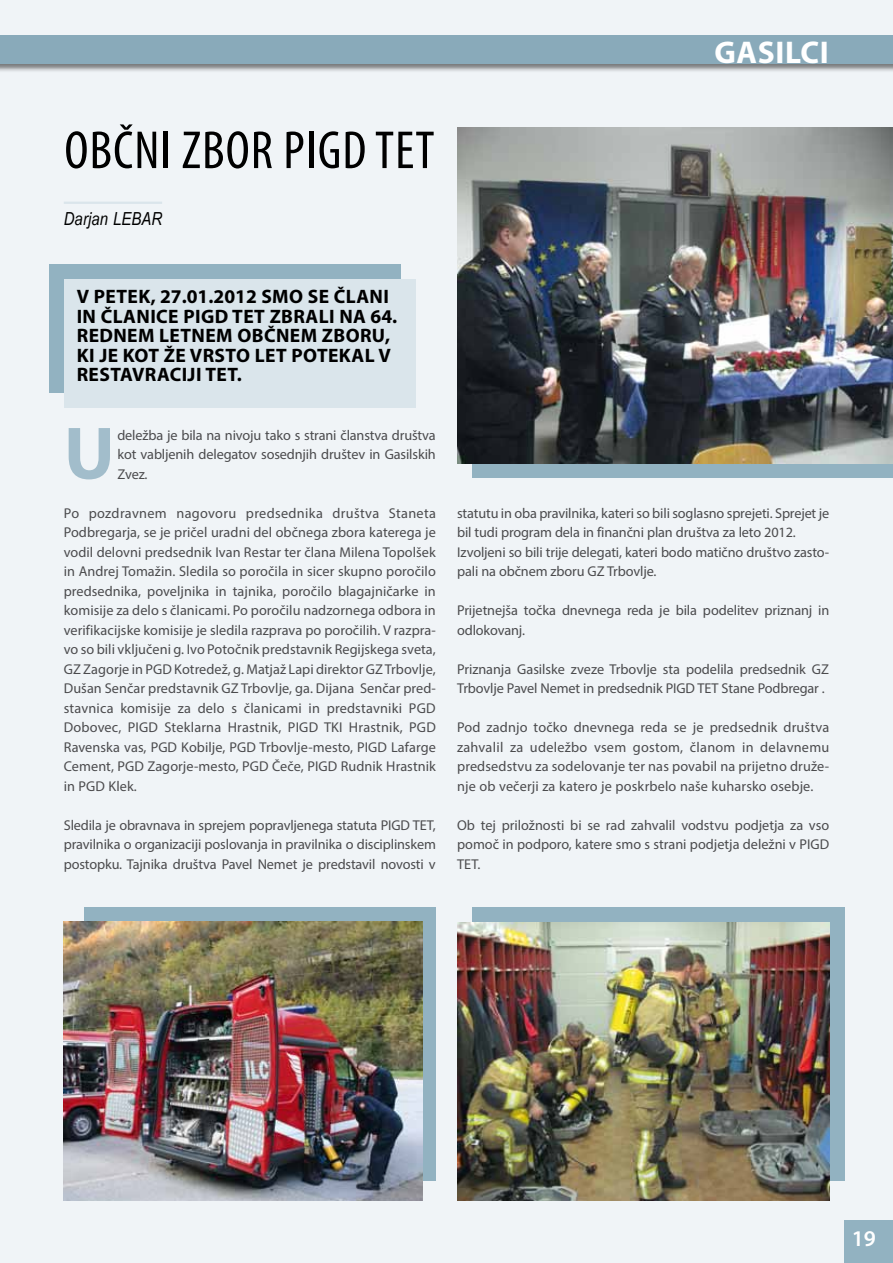
<style>
.page{position:relative;width:893px;height:1263px;background:#f0f4f7}
.page>*{position:absolute;margin:0;border:0;box-sizing:border-box;transform-origin:0 0}
.t1{font:700 75px "Myriad Pro";color:#a2bdcb}
.t2{font:condensed 54px "Myriad Pro";color:#000}
.t3{font:700 31.5px "Myriad Pro";letter-spacing:.02em;color:#fff}
.t4{font:600 22.5px "Myriad Pro";color:#fff}
.t5{font:700 19.5px "Myriad Pro";letter-spacing:.02em;color:#000}
.t6{font:700 19.5px "Myriad Pro";color:#000}
.t7{font:italic 18px "Arial Narrow";color:#000}
.t8{font:14.25px/19.5px "Myriad Pro";letter-spacing:-.01em;color:#4b4b4d;text-align:justify}
</style>
<div class="page">
<div style="left:844px;top:1220px;width:49px;height:43px;background:#92b2c1"></div>
<div style="left:472px;top:908px;width:372px;height:273px;background:#92b2c1"></div>
<div style="left:84px;top:908px;width:352px;height:273px;background:#92b2c1"></div>
<div style="left:472px;top:143px;width:421px;height:334px;background:#92b2c1"></div>
<div style="left:0;top:35px;width:893px;height:38px;background:#000;opacity:.5"></div>
<div style="left:0;top:35px;width:893px;height:29px;background:#89aaba"></div>
<hr style="left:64px;top:202px;width:98px;height:2px;background:#dae5eb">
<img style="left:457px;top:128px;width:436px;height:336px">
<img style="left:457px;top:922px;width:372px;height:278px">
<img style="left:64px;top:921px;width:358px;height:279px">
<div style="left:49px;top:264px;width:351px;height:129px;background:#92b2c1"></div>
<div style="left:64px;top:279px;width:352px;height:128px;background:#dae5eb"></div>
<h3 class="t3" style="left:714px;top:32px;width:116px">GASILCI</h3>
<h2 class="t2" style="left:64px;top:118px;width:22px">OBČNI</h2>
<h2 class="t2" style="left:182px;top:118px;width:214px">ZBOR PIGD TET</h2>
<p class="t7" style="left:64px;top:206px;width:100px">Darjan Lebar</p>
<h3 class="t6" style="left:77px;top:284px;width:200px">V PETEK, 27.01.2012 SMO</h3>
<h3 class="t5" style="left:308px;top:284px;width:60px">SE ČLANI</h3>
<h3 class="t5" style="left:77px;top:303px;width:206px">IN ČLANICE PIGD TET ZBRA</h3>
<h3 class="t5" style="left:319px;top:303px;width:80px">LI NA 64.</h3>
<h3 class="t5" style="left:77px;top:323px;width:14px">REDNEM</h3>
<h3 class="t5" style="left:159px;top:323px;width:47px">LETNEM</h3>
<h3 class="t5" style="left:237px;top:323px;width:53px">OBČNEM</h3>
<h3 class="t5" style="left:322px;top:323px;width:14px">ZBORU</h3>
<h3 class="t5" style="left:385px;top:323px;width:7px">,</h3>
<h3 class="t5" style="left:77px;top:342px;width:264px">KI JE KOT ŽE VRSTO LET POTEKA</h3>
<h3 class="t5" style="left:365px;top:342px;width:26px">L V</h3>
<h3 class="t5" style="left:77px;top:362px;width:57px">RES TAVRA</h3>
<h3 class="t5" style="left:170px;top:362px;width:74px">CIJI TET.</h3>
<h1 class="t1" style="left:64px;top:404px;width:53px">U</h1>
<p class="t8" style="left:117px;top:425px;width:320px">deležba je bila na nivoju tako s strani članstva društva kot vabljenih delegatov sosednjih društev in Gasilskih Zvez.</p>
<p class="t8" style="left:64px;top:503px;width:374px">Po pozdravnem nagovoru predsednika društva Staneta Podbregarja, se je pričel uradni del občnega zbora katerega je vodil delovni predsednik Ivan Restar ter člana Milena Topolšek in Andrej Tomažin. Sledila so poročila in sicer skupno poročilo predsednika, poveljnika in tajnika, poročilo blagajničarke in komisije za delo s članicami. Po poročilu nadzornega odbora in verifikacijske komisije je sledila razprava po poročilih. V razpra&shy;vo so bili vključeni g. Ivo Potočnik predstavnik Regijskega sveta, GZ Zagorje in PGD Kotredež, g. Matjaž Lapi direktor GZ Trbovlje, Dušan Senčar predstavnik GZ Trbovlje, ga. Dijana Senčar pred&shy;stavnica komisije za delo s članicami in predstavniki PGD Dobovec, PIGD Steklarna Hrastnik, PIGD TKI Hrastnik, PGD Ravenska vas, PGD Kobilje, PGD Trbovlje-mesto, PIGD Lafarge Cement, PGD Zagorje-mesto, PGD Čeče, PIGD Rudnik Hrastnik in PGD Klek.</p>
<p class="t8" style="left:64px;top:815px;width:374px">Sledila je obravnava in sprejem popravljenega statuta PIGD TET, pravilnika o organizaciji poslovanja in pravilnika o disciplinskem postopku. Tajnika društva Pavel Nemet je predstavil novosti v</p>
<p class="t8" style="left:457px;top:503px;width:374px;text-align:left">statutu in oba pravilnika, kateri so bili soglasno sprejeti. Sprejet je bil tudi program dela in finančni plan društva za leto 2012.<br>Izvoljeni so bili trije delegati, kateri bodo matično društvo zasto&shy;pali na občnem zboru GZ Trbovlje.</p>
<p class="t8" style="left:457px;top:600px;width:374px">Prijetnejša točka dnevnega reda je bila podelitev priznanj in odlokovanj.</p>
<p class="t8" style="left:457px;top:659px;width:373px">Priznanja Gasilske zveze Trbovlje sta podelila predsednik GZ<br>Trbovlje Pavel Nemet in predsednik PIGD TET Stane Podbregar .</p>
<p class="t8" style="left:457px;top:717px;width:374px">Pod zadnjo točko dnevnega reda se je predsednik društva zahvalil za udeležbo vsem gostom, članom in delavnemu predsedstvu za sodelovanje ter nas povabil na prijetno druže&shy;nje ob večerji za katero je poskrbelo naše kuharsko osebje.</p>
<p class="t8" style="left:457px;top:815px;width:374px">Ob tej priložnosti bi se rad zahvalil vodstvu podjetja za vso pomoč in podporo, katere smo s strani podjetja deležni v PIGD TET.</p>
<h3 class="t4" style="left:852px;top:1224px;width:26px">19</h3>
</div>
